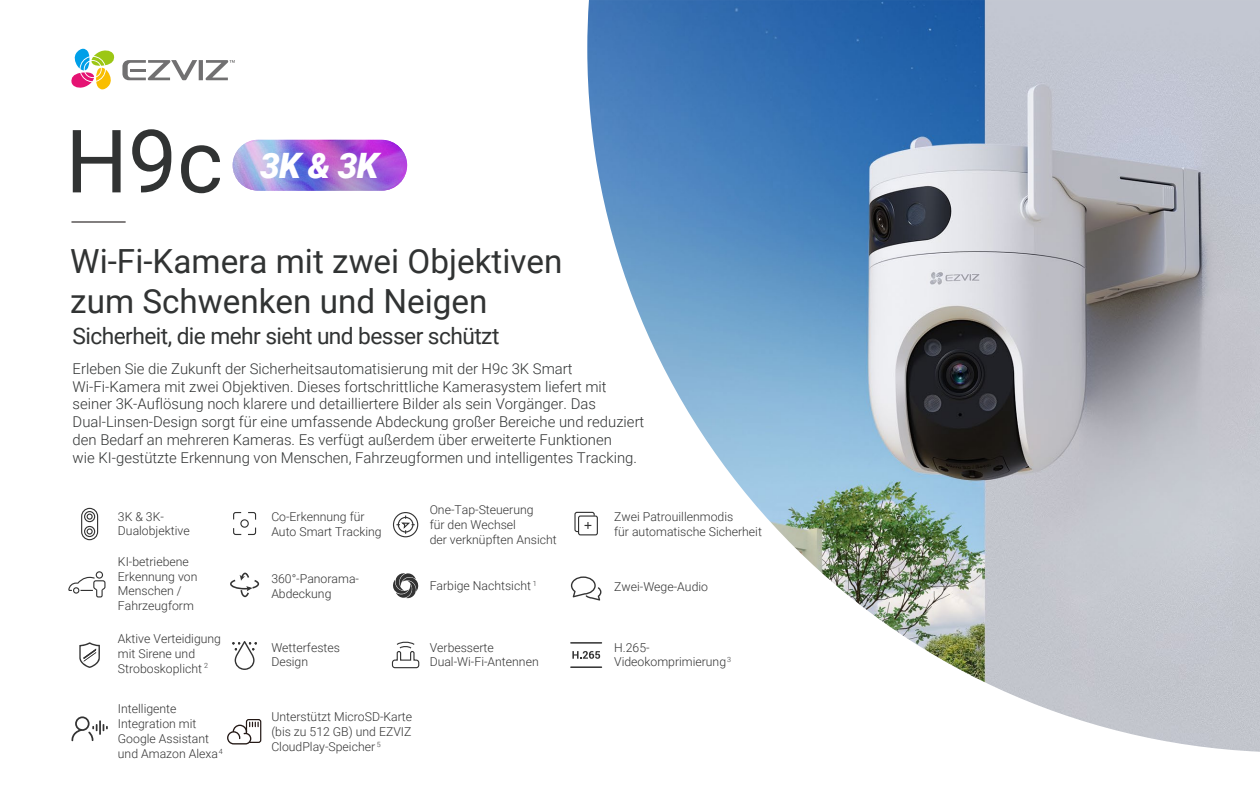
<style>
.page{position:relative;width:1260px;height:788px;background:#fff}
.page>*{position:absolute;margin:0;border:0;box-sizing:border-box;transform-origin:0 0}
.t1{font:87.5px "Roboto";color:#313333}
.t2{font:italic 900 35px "Roboto";color:#fff}
.t3{font:33.25px/39.9px "Roboto";color:#313333}
.t4{font:22.75px "Roboto";letter-spacing:-.025em;color:#313333}
.t5{font:300 14.88px/17.8px "Roboto";color:#313333}
.t6{font:300 12.25px/14.7px "Roboto";color:#333}
</style>
<div class="page">
<hr style="left:71px;top:221px;width:55px;height:1px;background:#070001">
<svg style="left:71px;top:49px;width:44px;height:40px"></svg>
<svg style="left:122px;top:60px;width:113px;height:20px"></svg>
<svg style="left:571px;top:576px;width:16px;height:22px"></svg>
<svg style="left:232px;top:641px;width:25px;height:29px"></svg>
<svg style="left:393px;top:573px;width:26px;height:25px"></svg>
<svg style="left:572px;top:651px;width:15px;height:7px"></svg>
<hr style="left:570px;top:642px;width:32px;height:1px;background:#333">
<hr style="left:570px;top:666px;width:32px;height:2px;background:#333">
<svg style="left:71px;top:716px;width:37px;height:25px"></svg>
<div style="left:81px;top:508px;width:17px;height:32px;border:1px solid #333;border-radius:8px"></div>
<div style="left:84px;top:511px;width:11px;height:11px;border:1px solid #333;border-radius:50%"></div>
<svg style="left:87px;top:513px;width:6px;height:6px"></svg>
<div style="left:84px;top:526px;width:11px;height:11px;border:1px solid #333;border-radius:50%"></div>
<svg style="left:87px;top:528px;width:6px;height:6px"></svg>
<div style="left:240px;top:519px;width:9px;height:8px;border:1px solid #333;border-radius:50%"></div>
<svg style="left:233px;top:526px;width:24px;height:9px"></svg>
<svg style="left:233px;top:512px;width:24px;height:8px"></svg>
<div style="left:393px;top:512px;width:25px;height:25px;border:1px solid #333;border-radius:50%"></div>
<svg style="left:397px;top:515px;width:18px;height:18px"></svg>
<svg style="left:574px;top:511px;width:13px;height:21px"></svg>
<div style="left:578px;top:515px;width:20px;height:20px;border:1px solid #333;border-radius:2px"></div>
<svg style="left:68px;top:571px;width:38px;height:27px"></svg>
<svg style="left:230px;top:572px;width:29px;height:25px"></svg>
<svg style="left:79px;top:642px;width:21px;height:26px"></svg>
<svg style="left:391px;top:641px;width:29px;height:27px"></svg>
<svg style="left:227px;top:719px;width:35px;height:25px"></svg>
<img style="left:587px;top:0;width:673px;height:751px">
<img style="left:233px;top:140px;width:174px;height:51px;border-radius:25px">
<h1 class="t1" style="left:66px;top:100px;width:159px">H9c</h1>
<h2 class="t2" style="left:260px;top:141px;width:120px">3K &amp; 3K</h2>
<h3 class="t3" style="left:70px;top:240px;width:494px">Wi-Fi-Kamera mit zwei Objektiven zum Schwenken und Neigen</h3>
<h3 class="t4" style="left:73px;top:319px;width:428px">Sicherheit, die mehr sieht und besser schützt</h3>
<p class="t5" style="left:73px;top:359px;width:573px">Erleben Sie die Zukunft der Sicherheitsautomatisierung mit der H9c 3K Smart Wi-Fi-Kamera mit zwei Objektiven. Dieses fortschrittliche Kamerasystem liefert mit seiner 3K-Auflösung noch klarere und detailliertere Bilder als sein Vorgänger. Das Dual-Linsen-Design sorgt für eine umfassende Abdeckung großer Bereiche und reduziert den Bedarf an mehreren Kameras. Es verfügt außerdem über erweiterte Funktionen<br>wie KI-gestützte Erkennung von Menschen, Fahrzeugformen und intelligentes Tracking.</p>
<p class="t6" style="left:118px;top:508px;width:73px">3K &amp; 3K-<br>Dualobjektive</p>
<p class="t6" style="left:118px;top:554px;width:81px">KI-betriebene<br>Erkennung von<br>Menschen /<br>Fahrzeugform</p>
<p class="t6" style="left:118px;top:631px;width:105px">Aktive Verteidigung mit Sirene und<br>Stroboskoplicht <sup>2</sup></p>
<p class="t6" style="left:430px;top:502px;width:129px">One-Tap-Steuerung<br>für den Wechsel<br>der verknüpften Ansicht</p>
<p class="t6" style="left:271px;top:509px;width:112px">Co-Erkennung für<br>Auto Smart Tracking</p>
<p class="t6" style="left:614px;top:509px;width:149px">Zwei Patrouillenmodis<br>für automatische Sicherheit</p>
<p class="t6" style="left:271px;top:570px;width:89px">360°-Panorama-<br>Abdeckung</p>
<p class="t6" style="left:271px;top:639px;width:70px">Wetterfestes<br>Design</p>
<p class="t6" style="left:430px;top:578px;width:109px">Farbige Nachtsicht <sup>1</sup></p>
<p class="t6" style="left:430px;top:639px;width:111px">Verbesserte<br>Dual-Wi-Fi-Antennen</p>
<p class="t6" style="left:614px;top:578px;width:95px">Zwei-Wege-Audio</p>
<p class="t6" style="left:614px;top:639px;width:118px">H.265-<br>Videokomprimierung<sup>3</sup></p>
<p class="t6" style="left:118px;top:701px;width:106px">Intelligente<br>Integration mit<br>Google Assistant und Amazon Alexa<sup>4</sup></p>
<p class="t6" style="left:271px;top:709px;width:142px;text-align:justify">Unterstützt MicroSD-Karte (bis zu 512 GB) und EZVIZ CloudPlay-Speicher <sup>5</sup></p>
</div>
